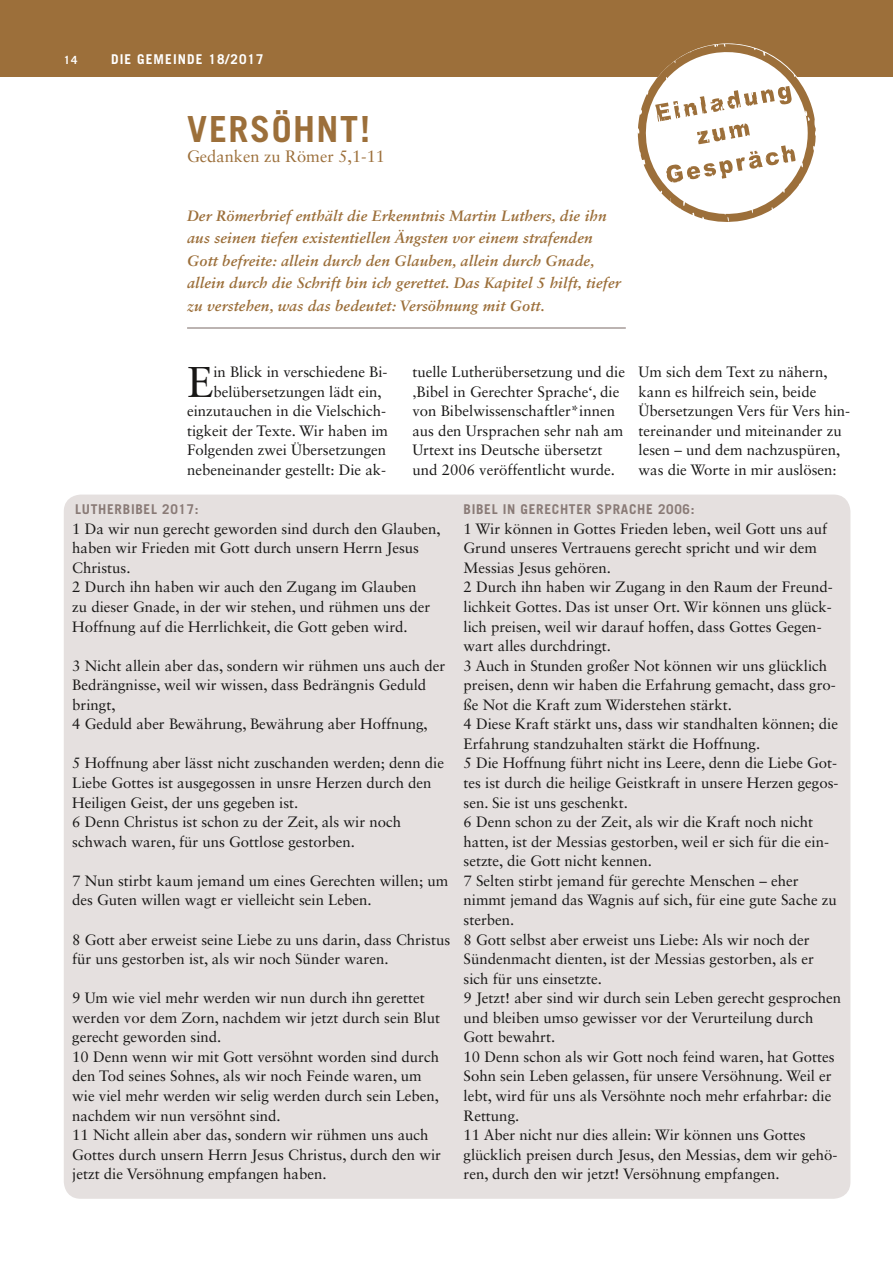
<style>
.page{position:relative;width:893px;height:1263px;background:#fff}
.page>*{position:absolute;margin:0;border:0;box-sizing:border-box;transform-origin:0 0}
.t1{font:43.05px "Sabon LT Std";color:#181716}
.t2{font:700 36px "Trade Gothic LT Std";letter-spacing:.04em;color:#9c6f3a}
.t3{font:16.5px "Sabon LT Std";color:#9c6f3a}
.t4{font:15px/19.5px "Sabon LT Std";color:#181716}
.t5{font:italic 700 15px/22.5px "Sabon LT Std";letter-spacing:.01em;color:#9c6f3a}
.t6{font:700 13.5px "Trade Gothic LT Std";letter-spacing:.05em;color:#897a76}
.t7{font:700 13.5px "Trade Gothic LT Std";letter-spacing:.08em;color:#fff}
.t8{font:700 11.25px "Trade Gothic LT Std";color:#fff}
</style>
<div class="page">
<div style="left:0;top:0;width:893px;height:77px;background:#9c6f3a"></div>
<hr style="left:187px;top:327px;width:439px;height:2px;background:#897a76">
<svg style="left:638px;top:44px;width:178px;height:178px"></svg>
<div style="left:64px;top:495px;width:786px;height:704px;background:#e5e0df;border-radius:17px"></div>
<p class="t8" style="left:64px;top:53px;width:15px">14</p>
<p class="t7" style="left:111px;top:51px;width:154px">DIE GEMEINDE 18/2017</p>
<h2 class="t2" style="left:187px;top:107px;width:185px">VERSÖHNT!</h2>
<p class="t3" style="left:187px;top:146px;width:200px">Gedanken zu Römer 5,1-11</p>
<p class="t5" style="left:187px;top:204px;width:435px">Der Römerbrief enthält die Erkenntnis Martin Luthers, die ihn aus seinen tiefen existentiellen Ängsten vor einem strafenden Gott befreite: allein durch den Glauben, allein durch Gnade, allein durch die Schrift bin ich gerettet. Das Kapitel 5 hilft, tiefer zu verstehen, was das bedeutet: Versöhnung mit Gott.</p>
<h1 class="t1" style="left:187px;top:356px;width:28px">E</h1>
<p class="t4" style="left:213px;top:362px;width:176px">in Blick in verschiedene Bi-</p>
<p class="t4" style="left:213px;top:382px;width:170px">belübersetzungen lädt ein,</p>
<p class="t4" style="left:187px;top:401px;width:200px">einzutauchen in die Vielschich-</p>
<p class="t4" style="left:187px;top:421px;width:202px">tigkeit der Texte. Wir haben im</p>
<p class="t4" style="left:187px;top:440px;width:201px">Folgenden zwei Übersetzungen</p>
<p class="t4" style="left:187px;top:460px;width:201px">nebeneinander gestellt: Die ak-</p>
<p class="t4" style="left:412px;top:362px;width:214px">tuelle Lutherübersetzung und die ‚Bibel in Gerechter Sprache‘, die von Bibelwissenschaftler*innen aus den Ursprachen sehr nah am<br>Urtext ins Deutsche übersetzt und 2006 veröffentlicht wurde.</p>
<p class="t4" style="left:639px;top:362px;width:213px">Um sich dem Text zu nähern, kann es hilfreich sein, beide<br>Übersetzungen Vers für Vers hin&shy;tereinander und miteinander zu lesen – und dem nachzuspüren, was die Worte in mir auslösen:</p>
<p class="t6" style="left:75px;top:501px;width:125px">LUTHERBIBEL 2017:</p>
<p class="t4" style="left:72px;top:519px;width:370px">1 Da wir nun gerecht geworden sind durch den Glauben, haben wir Frieden mit Gott durch unsern Herrn Jesus Christus.<br>2 Durch ihn haben wir auch den Zugang im Glauben<br>zu dieser Gnade, in der wir stehen, und rühmen uns der Hoffnung auf die Herrlichkeit, die Gott geben wird.</p>
<p class="t4" style="left:72px;top:655px;width:374px">3 Nicht allein aber das, sondern wir rühmen uns auch der Bedrängnisse, weil wir wissen, dass Bedrängnis Geduld bringt,<br>4 Geduld aber Bewährung, Bewährung aber Hoffnung,</p>
<p class="t4" style="left:72px;top:753px;width:373px">5 Hoffnung aber lässt nicht zuschanden werden; denn die Liebe Gottes ist ausgegossen in unsre Herzen durch den Heiligen Geist, der uns gegeben ist.<br>6 Denn Christus ist schon zu der Zeit, als wir noch schwach waren, für uns Gottlose gestorben.</p>
<p class="t4" style="left:72px;top:871px;width:377px">7 Nun stirbt kaum jemand um eines Gerechten willen; um des Guten willen wagt er vielleicht sein Leben.</p>
<p class="t4" style="left:72px;top:929px;width:379px">8 Gott aber erweist seine Liebe zu uns darin, dass Christus für uns gestorben ist, als wir noch Sünder waren.</p>
<p class="t4" style="left:72px;top:988px;width:370px">9 Um wie viel mehr werden wir nun durch ihn gerettet werden vor dem Zorn, nachdem wir jetzt durch sein Blut gerecht geworden sind.<br>10 Denn wenn wir mit Gott versöhnt worden sind durch den Tod seines Sohnes, als wir noch Feinde waren, um wie viel mehr werden wir selig werden durch sein Leben, nachdem wir nun versöhnt sind.<br>11 Nicht allein aber das, sondern wir rühmen uns auch Gottes durch unsern Herrn Jesus Christus, durch den wir jetzt die Versöhnung empfangen haben.</p>
<p class="t6" style="left:463px;top:501px;width:233px">BIBEL IN GERECHTER SPRACHE 2006:</p>
<p class="t4" style="left:463px;top:519px;width:379px">1 Wir können in Gottes Frieden leben, weil Gott uns auf Grund unseres Vertrauens gerecht spricht und wir dem Messias Jesus gehören.<br>2 Durch ihn haben wir Zugang in den Raum der Freund&shy;lichkeit Gottes. Das ist unser Ort. Wir können uns glück&shy;lich preisen, weil wir darauf hoffen, dass Gottes Gegen&shy;wart alles durchdringt.<br>3 Auch in Stunden großer Not können wir uns glücklich preisen, denn wir haben die Erfahrung gemacht, dass gro&shy;ße Not die Kraft zum Widerstehen stärkt.<br>4 Diese Kraft stärkt uns, dass wir standhalten können; die Erfahrung standzuhalten stärkt die Hoffnung.<br>5 Die Hoffnung führt nicht ins Leere, denn die Liebe Got&shy;tes ist durch die heilige Geistkraft in unsere Herzen gegos&shy;sen. Sie ist uns geschenkt.<br>6 Denn schon zu der Zeit, als wir die Kraft noch nicht hatten, ist der Messias gestorben, weil er sich für die ein&shy;setzte, die Gott nicht kennen.<br>7 Selten stirbt jemand für gerechte Menschen – eher nimmt jemand das Wagnis auf sich, für eine gute Sache zu sterben.<br>8 Gott selbst aber erweist uns Liebe: Als wir noch der Sündenmacht dienten, ist der Messias gestorben, als er sich für uns einsetzte.<br>9 Jetzt! aber sind wir durch sein Leben gerecht gesprochen und bleiben umso gewisser vor der Verurteilung durch Gott bewahrt.<br>10 Denn schon als wir Gott noch feind waren, hat Gottes Sohn sein Leben gelassen, für unsere Versöhnung. Weil er lebt, wird für uns als Versöhnte noch mehr erfahrbar: die Rettung.<br>11 Aber nicht nur dies allein: Wir können uns Gottes glücklich preisen durch Jesus, den Messias, dem wir gehö&shy;ren, durch den wir jetzt! Versöhnung empfangen.</p>
</div>
